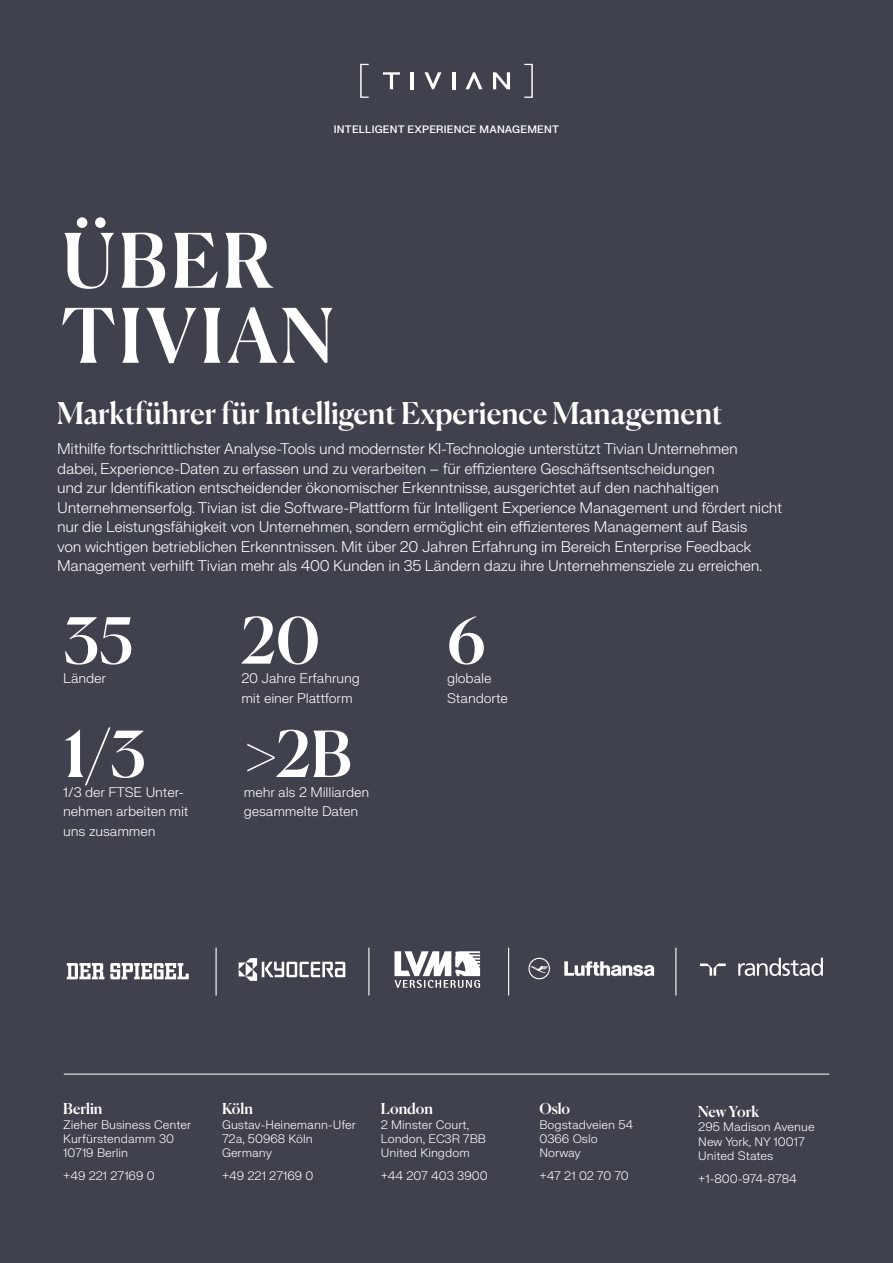
<style>
.page{position:relative;width:893px;height:1263px;background:#3f414d}
.page>*{position:absolute;margin:0;border:0;box-sizing:border-box;transform-origin:0 0}
.t1{font:500 75px/75px "Canela";letter-spacing:.05em;color:#fff}
.t2{font:500 63.45px "Canela";color:#fff}
.t3{font:500 30px "Canela";color:#fff}
.t4{font:300 15px/19.5px "FK Grotesk Neue";letter-spacing:-.02em;color:#fff}
.t5{font:500 15px "Canela";letter-spacing:-.005em;color:#fff}
.t6{font:300 13.5px/19.5px "FK Grotesk Neue";letter-spacing:-.01em;color:#fff}
.t7{font:300 12px/14.4px "FK Grotesk Neue";color:#fff}
.t8{font:500 10.5px "FK Grotesk Neue";letter-spacing:.02em;color:#fff}
</style>
<div class="page">
<svg style="left:360px;top:64px;width:9px;height:34px"></svg>
<svg style="left:524px;top:64px;width:9px;height:34px"></svg>
<hr style="left:411px;top:72px;width:3px;height:17px;background:#fff">
<hr style="left:452px;top:72px;width:3px;height:17px;background:#fff">
<svg style="left:383px;top:72px;width:17px;height:17px"></svg>
<svg style="left:424px;top:72px;width:17px;height:17px"></svg>
<svg style="left:466px;top:72px;width:17px;height:17px"></svg>
<svg style="left:493px;top:72px;width:17px;height:17px"></svg>
<hr style="left:64px;top:1074px;width:765px;height:1px;background:#fff">
<svg style="left:67px;top:963px;width:37px;height:16px"></svg>
<svg style="left:110px;top:963px;width:79px;height:16px"></svg>
<svg style="left:239px;top:958px;width:106px;height:23px"></svg>
<svg style="left:528px;top:958px;width:126px;height:21px"></svg>
<svg style="left:394px;top:951px;width:86px;height:37px"></svg>
<hr style="left:216px;top:948px;width:1px;height:47px;background:#fff">
<hr style="left:368px;top:948px;width:1px;height:47px;background:#fff">
<hr style="left:508px;top:948px;width:1px;height:47px;background:#fff">
<hr style="left:675px;top:948px;width:1px;height:47px;background:#fff">
<svg style="left:700px;top:963px;width:26px;height:13px"></svg>
<svg style="left:738px;top:958px;width:85px;height:18px"></svg>
<p class="t8" style="left:334px;top:121px;width:227px">INTELLIGENT EXPERIENCE MANAGEMENT</p>
<h1 class="t1" style="left:61px;top:217px;width:274px">ÜBER<br>TIVIAN</h1>
<h3 class="t3" style="left:57px;top:390px;width:667px">Marktführer für Intelligent Experience Management</h3>
<p class="t4" style="left:57px;top:438px;width:727px">Mithilfe fortschrittlichster Analyse-Tools und modernster KI-Technologie unterstützt Tivian Unternehmen<br>dabei, Experience-Daten zu erfassen und zu verarbeiten – für effizientere Geschäftsentscheidungen<br>und zur Identifikation entscheidender ökonomischer Erkenntnisse, ausgerichtet auf den nachhaltigen Unternehmenserfolg. Tivian ist die Software-Plattform für Intelligent Experience Management und fördert nicht nur die Leistungsfähigkeit von Unternehmen, sondern ermöglicht ein effizienteres Management auf Basis<br>von wichtigen betrieblichen Erkenntnissen. Mit über 20 Jahren Erfahrung im Bereich Enterprise Feedback Management verhilft Tivian mehr als 400 Kunden in 35 Ländern dazu ihre Unternehmensziele zu erreichen.</p>
<h2 class="t2" style="left:63px;top:591px;width:71px">35</h2>
<p class="t6" style="left:63px;top:668px;width:45px">Länder</p>
<h2 class="t2" style="left:63px;top:704px;width:84px">1/3</h2>
<p class="t6" style="left:63px;top:781px;width:127px">1/3 der FTSE Unter&shy;nehmen arbeiten mit uns zusammen</p>
<h2 class="t2" style="left:241px;top:591px;width:80px">20</h2>
<p class="t6" style="left:241px;top:668px;width:120px">20 Jahre Erfahrung mit einer Plattform</p>
<h2 class="t2" style="left:244px;top:704px;width:109px">&gt;2B</h2>
<p class="t6" style="left:244px;top:781px;width:127px">mehr als 2 Milliarden gesammelte Daten</p>
<h2 class="t2" style="left:447px;top:591px;width:40px">6</h2>
<p class="t6" style="left:447px;top:668px;width:62px">globale<br>Standorte</p>
<p class="t5" style="left:63px;top:1097px;width:41px">Berlin</p>
<p class="t7" style="left:63px;top:1116px;width:129px">Zieher Business Center<br>Kurfürstendamm 30<br>10719 Berlin</p>
<p class="t7" style="left:63px;top:1168px;width:93px">+49 221 27169 0</p>
<p class="t5" style="left:222px;top:1097px;width:32px">Köln</p>
<p class="t7" style="left:222px;top:1116px;width:135px">Gustav-Heinemann-Ufer<br>72a, 50968 Köln<br>Germany</p>
<p class="t7" style="left:222px;top:1168px;width:93px">+49 221 27169 0</p>
<p class="t5" style="left:381px;top:1097px;width:54px">London</p>
<p class="t7" style="left:381px;top:1116px;width:107px">2 Minster Court,<br>London, EC3R 7BB<br>United Kingdom</p>
<p class="t7" style="left:381px;top:1168px;width:108px">+44 207 403 3900</p>
<p class="t5" style="left:539px;top:1097px;width:32px">Oslo</p>
<p class="t7" style="left:539px;top:1116px;width:95px">Bogstadveien 54<br>0366 Oslo<br>Norway</p>
<p class="t7" style="left:539px;top:1168px;width:91px">+47 21 02 70 70</p>
<p class="t5" style="left:698px;top:1100px;width:63px">New York</p>
<p class="t7" style="left:698px;top:1119px;width:118px">295 Madison Avenue<br>New York, NY 10017<br>United States</p>
<p class="t7" style="left:698px;top:1171px;width:100px">+1-800-974-8784</p>
</div>
